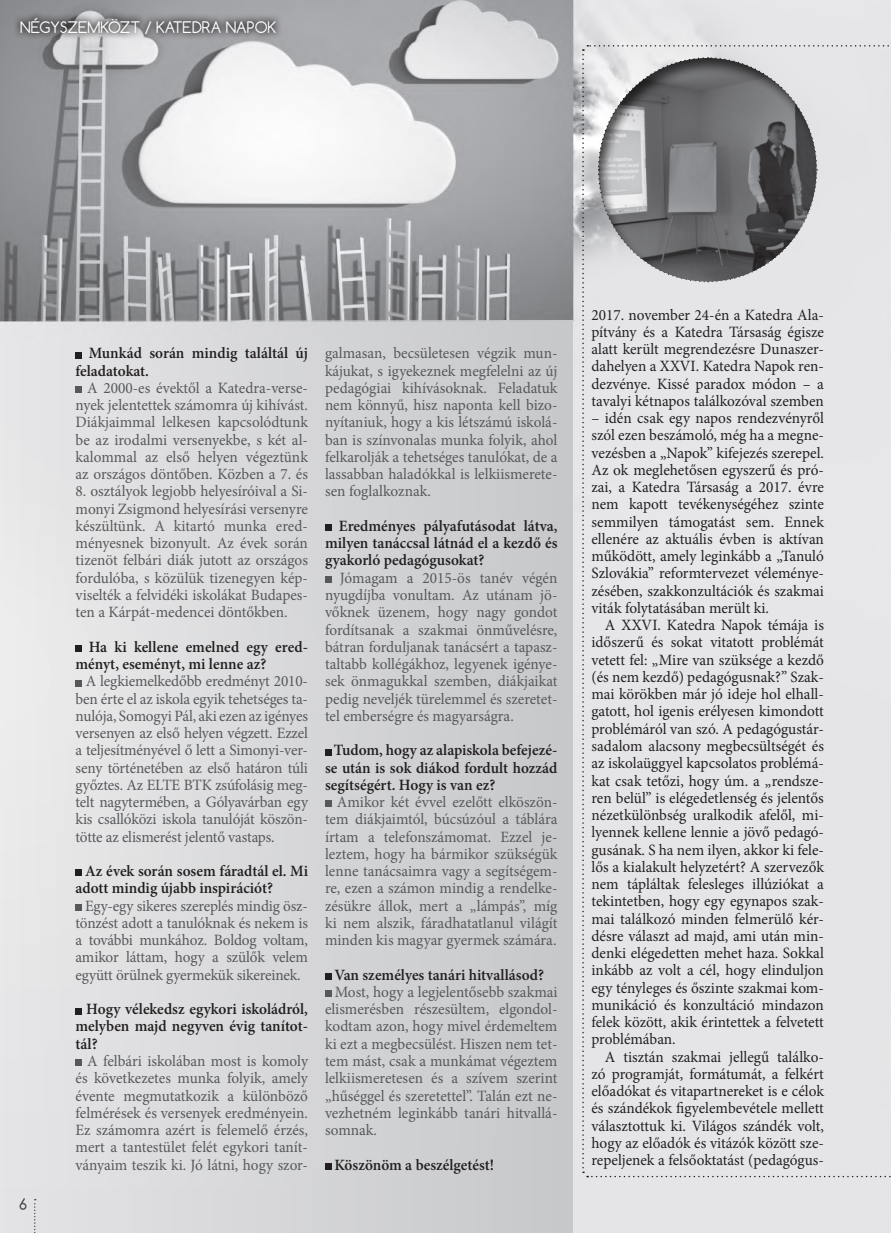
<style>
.page{position:relative;width:891px;height:1233px;background:#fff}
.page>*{position:absolute;margin:0;border:0;box-sizing:border-box;transform-origin:0 0}
.t1{font:15.75px/17.2px "Minion Pro";letter-spacing:-.01em;color:#57585a;text-align:justify}
.t2{font:15.75px/17.2px "Minion Pro";color:#231f20;text-align:justify}
.t3{font:600 15.75px/17.2px "Minion Pro";color:#231f20}
.t4{font:15px "Comfortaa";color:#fff}
</style>
<div class="page">
<img style="left:0;top:0;width:891px;height:1232px">
<div style="left:0;top:321px;width:573px;height:911px;background:linear-gradient(to right,#e8e8ea,#c6c7c9)"></div>
<div style="left:13px;top:9px;width:271px;height:32px;background:#231f20;opacity:.75"></div>
<svg style="left:19px;top:1198px;width:8px;height:11px"></svg>
<svg style="left:34px;top:1198px;width:2px;height:35px"></svg>
<svg style="left:76px;top:352px;width:6px;height:6px"></svg>
<div style="left:76px;top:386px;width:6px;height:7px;background:#57585a"></div>
<svg style="left:76px;top:645px;width:6px;height:6px"></svg>
<svg style="left:76px;top:680px;width:6px;height:6px"></svg>
<div style="left:76px;top:869px;width:6px;height:7px;background:#231f20"></div>
<svg style="left:76px;top:904px;width:6px;height:6px"></svg>
<div style="left:76px;top:1007px;width:6px;height:7px;background:#231f20"></div>
<svg style="left:76px;top:1059px;width:6px;height:6px"></svg>
<div style="left:325px;top:524px;width:6px;height:7px;background:#231f20"></div>
<svg style="left:325px;top:576px;width:6px;height:6px"></svg>
<svg style="left:325px;top:749px;width:6px;height:6px"></svg>
<div style="left:325px;top:800px;width:6px;height:7px;background:#57585a"></div>
<svg style="left:325px;top:973px;width:6px;height:6px"></svg>
<svg style="left:325px;top:990px;width:6px;height:6px"></svg>
<svg style="left:325px;top:1163px;width:6px;height:6px"></svg>
<div style="left:582px;top:45px;width:309px;height:1132px;background:#e5e5e7"></div>
<div style="left:596px;top:55px;width:222px;height:228px;background:#231f20;opacity:.75"></div>
<p class="t4" style="left:20px;top:17px;width:258px">NÉGYSZEMKÖZT / KATEDRA NAPOK</p>
<p class="t3" style="left:76px;top:344px;width:234px;text-indent:13px">Munkád során mindig találtál új feladatokat.</p>
<p class="t1" style="left:76px;top:379px;width:234px;text-indent:12px">A 2000-es évektől a Katedra-verse&shy;nyek jelentettek számomra új kihívást.<br>Diákjaimmal lelkesen kapcsolódtunk be az irodalmi versenyekbe, s két al&shy;kalommal az első helyen végeztünk az országos döntőben. Közben a 7. és</p>
<p class="t1" style="left:76px;top:483px;width:234px">8. osztályok legjobb helyesíróival a Si&shy;monyi Zsigmond helyesírási versenyre készültünk. A kitartó munka ered&shy;ményesnek bizonyult. Az évek során tizenöt felbári diák jutott az országos fordulóba, s közülük tizenegyen kép&shy;viselték a felvidéki iskolákat Budapes&shy;ten a Kárpát-medencei döntőkben.</p>
<p class="t3" style="left:76px;top:638px;width:234px;text-indent:13px">Ha ki kellene emelned egy ered&shy;ményt, eseményt, mi lenne az?</p>
<p class="t1" style="left:76px;top:672px;width:234px;text-indent:10px">A legkiemelkedőbb eredményt 2010- ben érte el az iskola egyik tehetséges ta&shy;nulója, Somogyi Pál, aki ezen az igényes versenyen az első helyen végzett. Ezzel a teljesítményével ő lett a Simonyi-ver&shy;seny történetében az első határon túli győztes. Az ELTE BTK zsúfolásig meg&shy;telt nagytermében, a Gólyavárban egy kis csallóközi iskola tanulóját köszön&shy;tötte az elismerést jelentő vastaps.</p>
<p class="t3" style="left:76px;top:862px;width:234px;text-indent:10px">Az évek során sosem fáradtál el. Mi adott mindig újabb inspirációt?</p>
<p class="t1" style="left:76px;top:897px;width:234px;text-align:center">Egy-egy sikeres szereplés mindig ösz&shy;tönzést adott a tanulóknak és nekem is a további munkához. Boldog voltam, amikor láttam, hogy a szülők velem együtt örülnek gyermekük sikereinek.</p>
<p class="t3" style="left:76px;top:1000px;width:234px;text-align:justify;text-indent:11px">Hogy vélekedsz egykori iskoládról, melyben majd negyven évig tanítot&shy;tál?</p>
<p class="t1" style="left:76px;top:1052px;width:234px;text-indent:11px">A felbári iskolában most is komoly és következetes munka folyik, amely évente megmutatkozik a különböző felmérések és versenyek eredményein.<br>Ez számomra azért is felemelő érzés, mert a tantestület felét egykori tanít&shy;ványaim teszik ki. Jó látni, hogy szor-</p>
<p class="t1" style="left:325px;top:345px;width:234px">galmasan, becsületesen végzik mun&shy;kájukat, s igyekeznek megfelelni az új pedagógiai kihívásoknak. Feladatuk nem könnyű, hisz naponta kell bizo&shy;nyítaniuk, hogy a kis létszámú iskolá&shy;ban is színvonalas munka folyik, ahol felkarolják a tehetséges tanulókat, de a lassabban haladókkal is lelkiismerete&shy;sen foglalkoznak.</p>
<p class="t3" style="left:325px;top:517px;width:234px;text-align:justify;text-indent:14px">Eredményes pályafutásodat látva, milyen tanáccsal látnád el a kezdő és gyakorló pedagógusokat?</p>
<p class="t1" style="left:325px;top:569px;width:234px;text-indent:15px">Jómagam a 2015-ös tanév végén nyugdíjba vonultam. Az utánam jö&shy;vőknek üzenem, hogy nagy gondot fordítsanak a szakmai önművelésre, bátran forduljanak tanácsért a tapasz&shy;taltabb kollégákhoz, legyenek igénye&shy;sek önmagukkal szemben, diákjaikat pedig neveljék türelemmel és szeretet&shy;tel emberségre és magyarságra.</p>
<p class="t3" style="left:325px;top:741px;width:234px;text-align:justify;text-indent:9px">Tudom, hogy az alapiskola befejezé&shy;se után is sok diákod fordult hozzád segítségért. Hogy is van ez?</p>
<p class="t1" style="left:325px;top:793px;width:234px;text-indent:12px">Amikor két évvel ezelőtt elköszön&shy;tem diákjaimtól, búcsúzóul a táblára írtam a telefonszámomat. Ezzel je&shy;leztem, hogy ha bármikor szükségük lenne tanácsaimra vagy a segítségem&shy;re, ezen a számon mindig a rendelke&shy;zésükre állok, mert a „lámpás”, míg ki nem alszik, fáradhatatlanul világít minden kis magyar gyermek számára.</p>
<p class="t3" style="left:334px;top:965px;width:211px">Van személyes tanári hitvallásod?</p>
<p class="t1" style="left:325px;top:983px;width:234px;text-indent:10px">Most, hogy a legjelentősebb szakmai elismerésben részesültem, elgondol&shy;kodtam azon, hogy mivel érdemeltem ki ezt a megbecsülést. Hiszen nem tet&shy;tem mást, csak a munkámat végeztem lelkiismeretesen és a szívem szerint „hűséggel és szeretettel”. Talán ezt ne&shy;vezhetném leginkább tanári hitvallá&shy;somnak.</p>
<p class="t3" style="left:334px;top:1155px;width:161px">Köszönöm a beszélgetést!</p>
<p class="t2" style="left:591px;top:306px;width:234px">2017. november 24-én a Katedra Ala&shy;pítvány és a Katedra Társaság égisze alatt került megrendezésre Dunaszer&shy;dahelyen a XXVI. Katedra Napok ren&shy;dezvénye. Kissé paradox módon – a tavalyi kétnapos találkozóval szemben</p>
<p class="t2" style="left:591px;top:409px;width:234px">– idén csak egy napos rendezvényről szól ezen beszámoló, még ha a megne&shy;vezésben a „Napok” kifejezés szerepel.<br>Az ok meglehetősen egyszerű és pró&shy;zai, a Katedra Társaság a 2017. évre nem kapott tevékenységéhez szinte semmilyen támogatást sem. Ennek ellenére az aktuális évben is aktívan működött, amely leginkább a „Tanuló Szlovákia” reformtervezet véleménye&shy;zésében, szakkonzultációk és szakmai viták folytatásában merült ki.</p>
<p class="t2" style="left:591px;top:616px;width:234px;text-indent:14px">A XXVI. Katedra Napok témája is időszerű és sokat vitatott problémát vetett fel: „Mire van szüksége a kezdő (és nem kezdő) pedagógusnak?” Szak&shy;mai körökben már jó ideje hol elhall&shy;gatott, hol igenis erélyesen kimondott problémáról van szó. A pedagógustár&shy;sadalom alacsony megbecsültségét és az iskolaüggyel kapcsolatos problémá&shy;kat csak tetőzi, hogy úm. a „rendsze&shy;ren belül” is elégedetlenség és jelentős nézetkülönbség uralkodik afelől, mi&shy;lyennek kellene lennie a jövő pedagó&shy;gusának. S ha nem ilyen, akkor ki fele&shy;lős a kialakult helyzetért? A szervezők nem tápláltak felesleges illúziókat a tekintetben, hogy egy egynapos szak&shy;mai találkozó minden felmerülő kér&shy;désre választ ad majd, ami után min&shy;denki elégedetten mehet haza. Sokkal inkább az volt a cél, hogy elinduljon egy tényleges és őszinte szakmai kom&shy;munikáció és konzultáció mindazon felek között, akik érintettek a felvetett problémában.</p>
<p class="t2" style="left:591px;top:1048px;width:234px;text-indent:14px">A tisztán szakmai jellegű találko&shy;zó programját, formátumát, a felkért előadókat és vitapartnereket is e célok és szándékok figyelembevétele mellett választottuk ki. Világos szándék volt, hogy az előadók és vitázók között sze&shy;repeljenek a felsőoktatást (pedagógus-</p>
</div>
